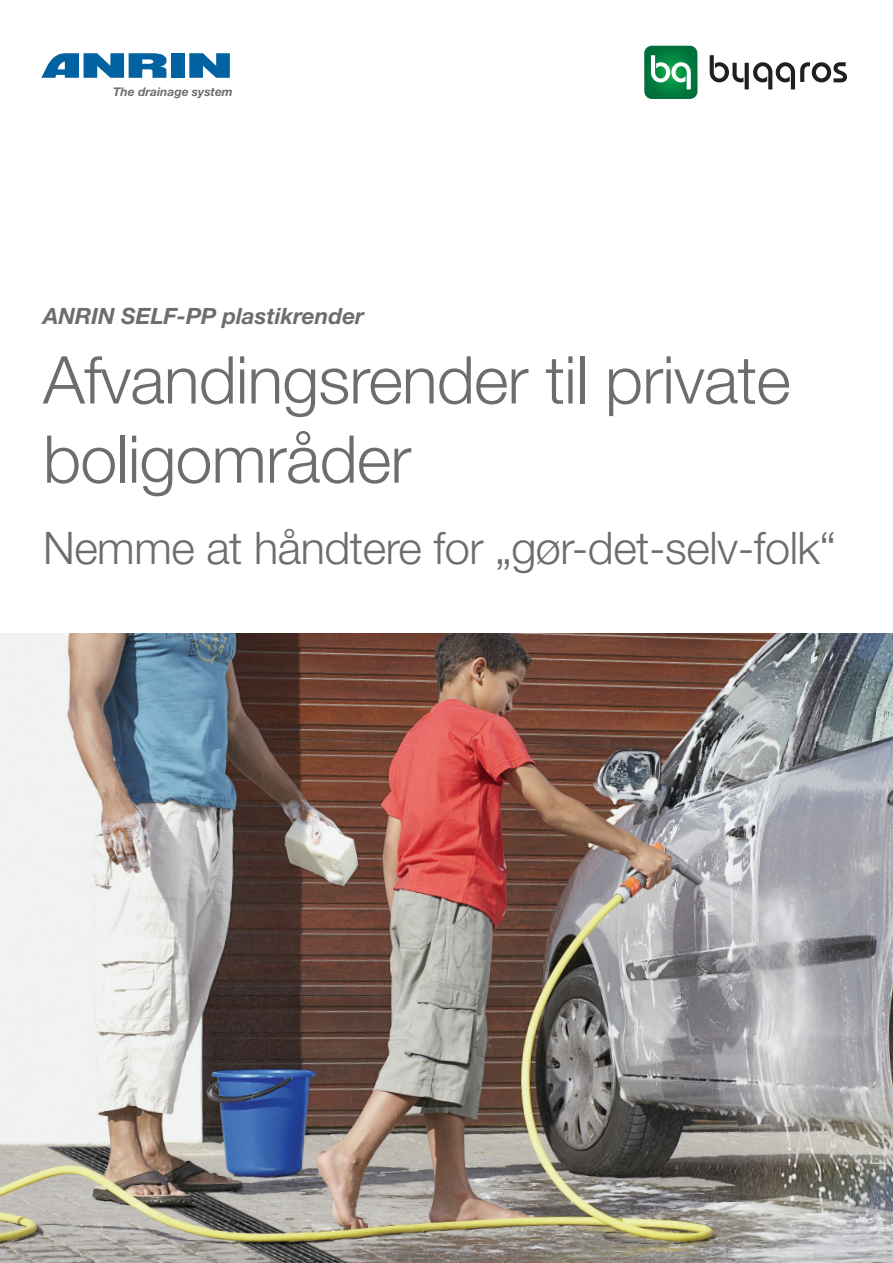
<style>
.page{position:relative;width:893px;height:1263px;background:#fff}
.page>*{position:absolute;margin:0;border:0;box-sizing:border-box;transform-origin:0 0}
.t1{font:300 66px/79.2px "Helvetica Neue LT Std";letter-spacing:-.01em;color:#6c6d70}
.t2{font:300 45px "Helvetica Neue LT Std";letter-spacing:-.01em;color:#6c6d70}
.t3{font:italic 700 22.5px "Helvetica Neue LT Std";color:#6c6d70}
.t4{font:italic 700 12px "Helvetica Neue LT Std";color:#6c6d70}
</style>
<div class="page">
<img style="left:0;top:634px;width:893px;height:629px">
<div style="left:171px;top:53px;width:14px;height:25px;background:#0062a1"></div>
<svg style="left:41px;top:53px;width:126px;height:25px"></svg>
<svg style="left:189px;top:53px;width:41px;height:25px"></svg>
<svg style="left:644px;top:46px;width:53px;height:53px;background:#319663"></svg>
<svg style="left:710px;top:55px;width:137px;height:34px"></svg>
<p class="t4" style="left:113px;top:84px;width:121px">The drainage system</p>
<p class="t3" style="left:43px;top:302px;width:322px">ANRIN SELF-PP plastikrender</p>
<p class="t1" style="left:43px;top:339px;width:749px">Afvandingsrender til private boligområder</p>
<p class="t2" style="left:43px;top:520px;width:794px">Nemme at håndtere for „gør-det-selv-folk“</p>
</div>
